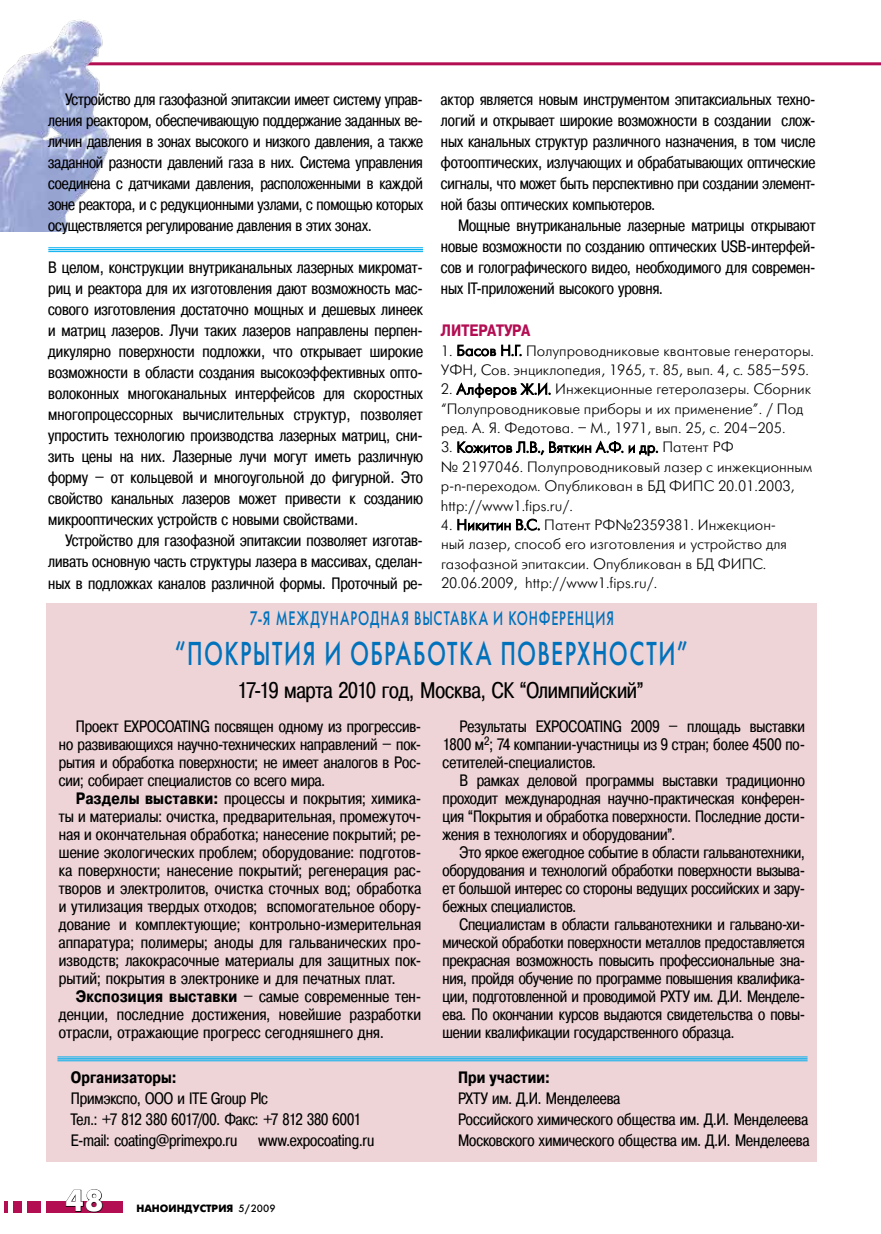
<style>
.page{position:relative;width:881px;height:1234px;background:#fff}
.page>*{position:absolute;margin:0;border:0;box-sizing:border-box;transform-origin:0 0}
.t1{font:33px "Futuris C";letter-spacing:.06em;color:#0072bc;scale:.7 1}
.t2{font:700 30px "Futuris C";color:#fff}
.t3{font:22.5px "Pragmatica Cond C";letter-spacing:-.01em;color:#000}
.t4{font:19.5px "Futuris C";letter-spacing:.075em;color:#0072bc;scale:.7 1}
.t5{font:16.5px/21px "Pragmatica Cond C";color:#000;text-align:justify}
.t6{font:700 16.5px "Pragmatica Cond C";letter-spacing:.005em;color:#000}
.t7{font:700 16.5px "Pragmatica Cond C";color:#b40e53}
.t8{font:15px/19.4px "Futuris Light C";color:#000}
.t9{font:700 10.5px "Futuris C";color:#000}
.s1{font-weight:700}
.s2{font-weight:400}
</style>
<div class="page">
<hr style="left:47px;top:62px;width:833px;height:3px;background:#b40e53">
<div style="left:47px;top:1201px;width:76px;height:11px;background:#b40e53"></div>
<div style="left:27px;top:1201px;width:14px;height:11px;background:#b40e53"></div>
<div style="left:13px;top:1201px;width:9px;height:11px;background:#b40e53"></div>
<hr style="left:4px;top:1201px;width:4px;height:11px;background:#b40e53">
<svg style="left:65px;top:1189px;width:38px;height:23px"></svg>
<img style="left:0;top:20px;width:149px;height:211px">
<hr style="left:48px;top:247px;width:375px;height:1px;background:#00aeef">
<hr style="left:48px;top:249px;width:375px;height:1px;background:#00aeef">
<hr style="left:48px;top:251px;width:375px;height:1px;background:#00aeef">
<svg style="left:457px;top:344px;width:64px;height:12px"></svg>
<svg style="left:456px;top:382px;width:94px;height:16px"></svg>
<svg style="left:457px;top:440px;width:200px;height:16px"></svg>
<svg style="left:457px;top:518px;width:82px;height:14px"></svg>
<div style="left:47px;top:602px;width:769px;height:559px;background:#eed4d6"></div>
<hr style="left:57px;top:1056px;width:750px;height:1px;background:#00aeef">
<hr style="left:57px;top:1057px;width:750px;height:2px;background:#00aeef">
<hr style="left:57px;top:1060px;width:750px;height:1px;background:#00aeef">
<p class="t5" style="left:48px;top:89px;width:376px;text-indent:17px">Устройство для газофазной эпитаксии имеет систему управ&shy;ления реактором, обеспечивающую поддержание заданных ве&shy;личин давления в зонах высокого и низкого давления, а также заданной разности давлений газа в них. Система управления соединена с датчиками давления, расположенными в каждой зоне реактора, и с редукционными узлами, с помощью которых осуществляется регулирование давления в этих зонах.</p>
<p class="t5" style="left:48px;top:257px;width:376px">В целом, конструкции внутриканальных лазерных микромат&shy;риц и реактора для их изготовления дают возможность мас&shy;сового изготовления достаточно мощных и дешевых линеек и матриц лазеров. Лучи таких лазеров направлены перпен&shy;дикулярно поверхности подложки, что открывает широкие возможности в области создания высокоэффективных опто&shy;волоконных многоканальных интерфейсов для скоростных многопроцессорных вычислительных структур, позволяет упростить технологию производства лазерных матриц, сни&shy;зить цены на них. Лазерные лучи могут иметь различную форму – от кольцевой и многоугольной до фигурной. Это свойство канальных лазеров может привести к созданию микрооптических устройств с новыми свойствами.</p>
<p class="t5" style="left:48px;top:530px;width:376px;text-indent:17px">Устройство для газофазной эпитаксии позволяет изготав&shy;ливать основную часть структуры лазера в массивах, сделан&shy;ных в подложках каналов различной формы. Проточный ре-</p>
<p class="t5" style="left:441px;top:89px;width:376px">актор является новым инструментом эпитаксиальных техно&shy;логий и открывает широкие возможности в создании слож&shy;ных канальных структур различного назначения, в том числе фотооптических, излучающих и обрабатывающих оптические сигналы, что может быть перспективно при создании элемент&shy;ной базы оптических компьютеров.</p>
<p class="t5" style="left:441px;top:215px;width:376px;text-indent:17px">Мощные внутриканальные лазерные матрицы открывают новые возможности по созданию оптических USB-интерфей&shy;сов и голографического видео, необходимого для современ&shy;ных IT-приложений высокого уровня.</p>
<p class="t7" style="left:441px;top:321px;width:90px">Литература</p>
<p class="t8" style="left:441px;top:341px;width:374px">1. Басов Н.Г. Полупроводниковые квантовые генераторы.<br>УФН, Сов. энциклопедия, 1965, т. 85, вып. 4, с. 585–595.</p>
<p class="t8" style="left:441px;top:380px;width:371px">2. Алферов Ж.И. Инжекционные гетеролазеры. Сборник “Полупроводниковые приборы и их применение”. / Под ред. А. Я. Федотова. – М., 1971, вып. 25, с. 204–205.</p>
<p class="t8" style="left:441px;top:438px;width:372px">3. Кожитов Л.В., Вяткин А.Ф. и др. Патент РФ<br>№ 2197046. Полупроводниковый лазер с инжекционным p-n-переходом. Опубликован в БД ФИПС 20.01.2003, http://www1.fips.ru/.</p>
<p class="t8" style="left:441px;top:515px;width:347px">4. Никитин В.С. Патент РФ№2359381. Инжекцион&shy;ный лазер, способ его изготовления и устройство для газофазной эпитаксии. Опубликован в БД ФИПС.<br>20.06.2009, http://www1.fips.ru/.</p>
<p class="t4" style="left:250px;top:606px;width:506px">7-я Международная выставка и конференция</p>
<h1 class="t1" style="left:175px;top:633px;width:66px">“ПОКРЫ</h1>
<h1 class="t1" style="left:272px;top:633px;width:596px">ТИЯ И ОБРАБОТКА ПОВЕРХНОСТИ”</h1>
<h3 class="t3" style="left:237px;top:677px;width:408px">17-19 марта 2010 год, Москва, СК “Олимпийский”</h3>
<p class="t5" style="left:59px;top:717px;width:364px;line-height:18px;text-indent:17px">Проект EXPOCOATING посвящен одному из прогрессив&shy;но развивающихся научно-технических направлений – пок&shy;рытия и обработка поверхности; не имеет аналогов в Рос&shy;сии; собирает специалистов со всего мира.</p>
<p class="t5" style="left:59px;top:789px;width:364px;line-height:18px;text-indent:17px"><span class="s1">Разделы выставки:</span> процессы и покрытия; химика&shy;ты и материалы: очистка, предварительная, промежуточ&shy;ная и окончательная обработка; нанесение покрытий; ре&shy;шение экологических проблем; оборудование: подготов&shy;ка поверхности; нанесение покрытий; регенерация рас&shy;творов и электролитов, очистка сточных вод; обработка и утилизация твердых отходов; вспомогательное обору&shy;дование и комплектующие; контрольно-измерительная аппаратура; полимеры; аноды для гальванических про&shy;изводств; лакокрасочные материалы для защитных пок&shy;рытий; покрытия в электронике и для печатных плат.</p>
<p class="t5" style="left:59px;top:987px;width:364px;line-height:18px;text-indent:17px"><span class="s1">Экспозиция выставки</span> – самые современные тен&shy;денции, последние достижения, новейшие разработки отрасли, отражающие прогресс сегодняшнего дня.</p>
<p class="t6" style="left:71px;top:1067px;width:108px">Организаторы:</p>
<p class="t5" style="left:71px;top:1087px;width:292px;text-align:left">Примэкспо, ООО и ITE Group Plc<br>Тел.: +7 812 380 6017/00. Факс: +7 812 380 6001<br>E-mail: coating@primexpo.ru</p>
<p class="t5" style="left:258px;top:1129px;width:117px">www.expocoating.ru</p>
<h2 class="t2" style="left:66px;top:1183px;width:39px">48</h2>
<p class="t9" style="left:136px;top:1202px;width:140px">НАНОИНДУСТРИЯ <span class="s2">5/2009</span></p>
<p class="t5" style="left:442px;top:717px;width:364px;line-height:18px;text-indent:17px">Результаты EXPOCOATING 2009 – площадь выставки 1800 м<sup>2</sup>; 74 компании-участницы из 9 стран; более 4500 по&shy;сетителей-специалистов.</p>
<p class="t5" style="left:442px;top:771px;width:364px;line-height:18px;text-indent:17px">В рамках деловой программы выставки традиционно проходит международная научно-практическая конферен&shy;ция “Покрытия и обработка поверхности. Последние дости&shy;жения в технологиях и оборудовании”.</p>
<p class="t5" style="left:442px;top:843px;width:364px;line-height:18px;text-indent:17px">Это яркое ежегодное событие в области гальванотехники, оборудования и технологий обработки поверхности вызыва&shy;ет большой интерес со стороны ведущих российских и зару&shy;бежных специалистов.</p>
<p class="t5" style="left:442px;top:915px;width:364px;line-height:18px;text-indent:17px">Специалистам в области гальванотехники и гальвано-хи&shy;мической обработки поверхности металлов предоставляется прекрасная возможность повысить профессиональные зна&shy;ния, пройдя обучение по программе повышения квалифика&shy;ции, подготовленной и проводимой РХТУ им. Д.И. Менделе&shy;ева. По окончании курсов выдаются свидетельства о повы&shy;шении квалификации государственного образца.</p>
<p class="t6" style="left:458px;top:1067px;width:94px">При участии:</p>
<p class="t5" style="left:458px;top:1087px;width:353px;text-align:left">РХТУ им. Д.И. Менделеева<br>Российского химического общества им. Д.И. Менделеева<br>Московского химического общества им. Д.И. Менделеева</p>
</div>
